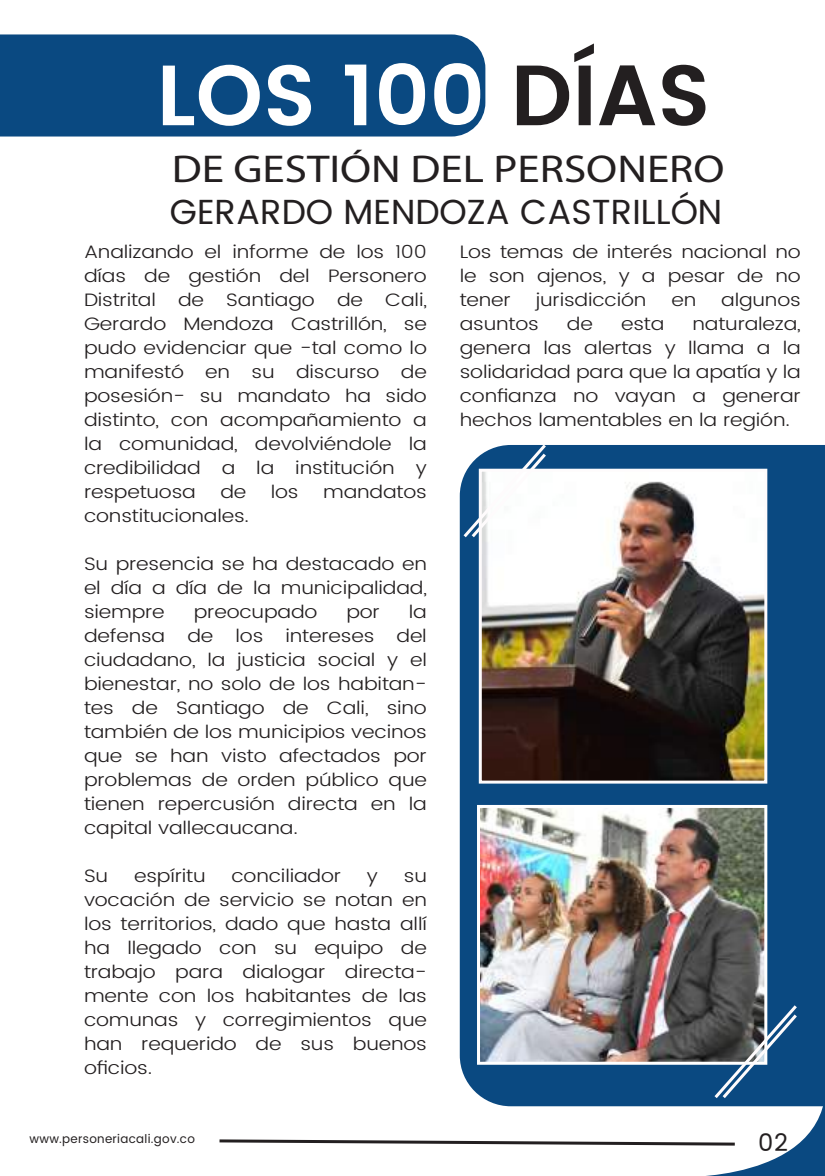
<style>
.page{position:relative;width:825px;height:1176px;background:#fff}
.page>*{position:absolute;margin:0;border:0;box-sizing:border-box;transform-origin:0 0}
.t1{font:600 85.5px "Poppins";color:#fff}
.t2{font:39px "Myriad Pro";color:#231f20;scale:1.16 1}
.t3{font:34.8px "Poppins";color:#231f20}
.t4{font:24.3px "Poppins";color:#231f20}
.t5{font:300 18px/24px "Poppins";letter-spacing:-.01em;color:#231f20;text-align:justify;scale:1.15 1}
.t6{font:12px "Poppins";letter-spacing:.025em;color:#231f20}
.s1{color:#231f20}
</style>
<div class="page">
<div style="left:0;top:34px;width:485px;height:103px;background:#0a4981"></div>
<div style="left:460px;top:445px;width:365px;height:557px;background:#0a4981"></div>
<img style="left:483px;top:473px;width:280px;height:307px">
<div style="left:479px;top:469px;width:288px;height:315px;border:3px solid #fefbfc"></div>
<svg style="left:460px;top:445px;width:89px;height:96px"></svg>
<img style="left:481px;top:809px;width:282px;height:193px">
<div style="left:477px;top:805px;width:290px;height:260px;border:3px solid #fff"></div>
<svg style="left:219px;top:1002px;width:606px;height:174px"></svg>
<h1 class="t1" style="left:156px;top:31px;width:556px">LOS 100 <span class="s1">DÍAS</span></h1>
<h2 class="t2" style="left:172px;top:145px;width:478px">DE GESTIÓN DEL PERSONERO</h2>
<h3 class="t3" style="left:170px;top:186px;width:554px">GERARDO MENDOZA CASTRILLÓN</h3>
<p class="t5" style="left:84px;top:240px;width:300px">Analizando el informe de los 100 días de gestión del Personero Distrital de Santiago de Cali, Gerardo Mendoza Castrillón, se pudo evidenciar que -tal como lo manifestó en su discurso de posesión- su mandato ha sido distinto, con acompañamiento a la comunidad, devolviéndole la credibilidad a la institución y respetuosa</p>
<p class="t5" style="left:220px;top:480px;width:24px">de</p>
<p class="t5" style="left:271px;top:480px;width:26px">los</p>
<p class="t5" style="left:323px;top:480px;width:92px">mandatos</p>
<p class="t5" style="left:84px;top:504px;width:145px">constitucionales.</p>
<p class="t5" style="left:84px;top:552px;width:300px">Su presencia se ha destacado en el día a día de la municipalidad, siempre</p>
<p class="t5" style="left:84px;top:600px;width:300px;text-indent:325px">la defensa de los intereses del ciudadano, la justicia social y el bienestar, no solo de los habitan&shy;tes de Santiago de Cali, sino también de los municipios vecinos que se han visto afectados por problemas de orden público que tienen repercusión directa en la capital vallecaucana.</p>
<p class="t5" style="left:84px;top:864px;width:23px">Su</p>
<p class="t5" style="left:134px;top:864px;width:64px">espíritu</p>
<p class="t5" style="left:231px;top:864px;width:97px">conciliador</p>
<p class="t5" style="left:367px;top:864px;width:11px">y</p>
<p class="t5" style="left:194px;top:600px;width:109px">preocupado</p>
<p class="t5" style="left:346px;top:600px;width:31px">por</p>
<p class="t5" style="left:84px;top:864px;width:300px;text-indent:320px">su vocación de servicio se notan en los territorios, dado que hasta allí ha llegado con su equipo de trabajo para dialogar directa&shy;mente con los habitantes de las comunas y corregimientos que han requerido de sus buenos oficios.</p>
<p class="t5" style="left:460px;top:240px;width:298px">Los temas de interés nacional no le son ajenos, y a pesar de no tener</p>
<p class="t5" style="left:536px;top:288px;width:98px">jurisdicción</p>
<p class="t5" style="left:671px;top:288px;width:23px">en</p>
<p class="t5" style="left:721px;top:288px;width:71px">algunos</p>
<p class="t5" style="left:460px;top:312px;width:70px">asuntos</p>
<p class="t5" style="left:567px;top:312px;width:24px">de</p>
<p class="t5" style="left:621px;top:312px;width:39px">esta</p>
<p class="t5" style="left:460px;top:312px;width:298px;text-indent:233px">naturaleza, genera las alertas y llama a la solidaridad para que la apatía y la confianza no vayan a generar hechos lamentables en la región.</p>
<p class="t6" style="left:29px;top:1130px;width:167px">www.personeriacali.gov.co</p>
<h3 class="t4" style="left:758px;top:1125px;width:31px">02</h3>
</div>
